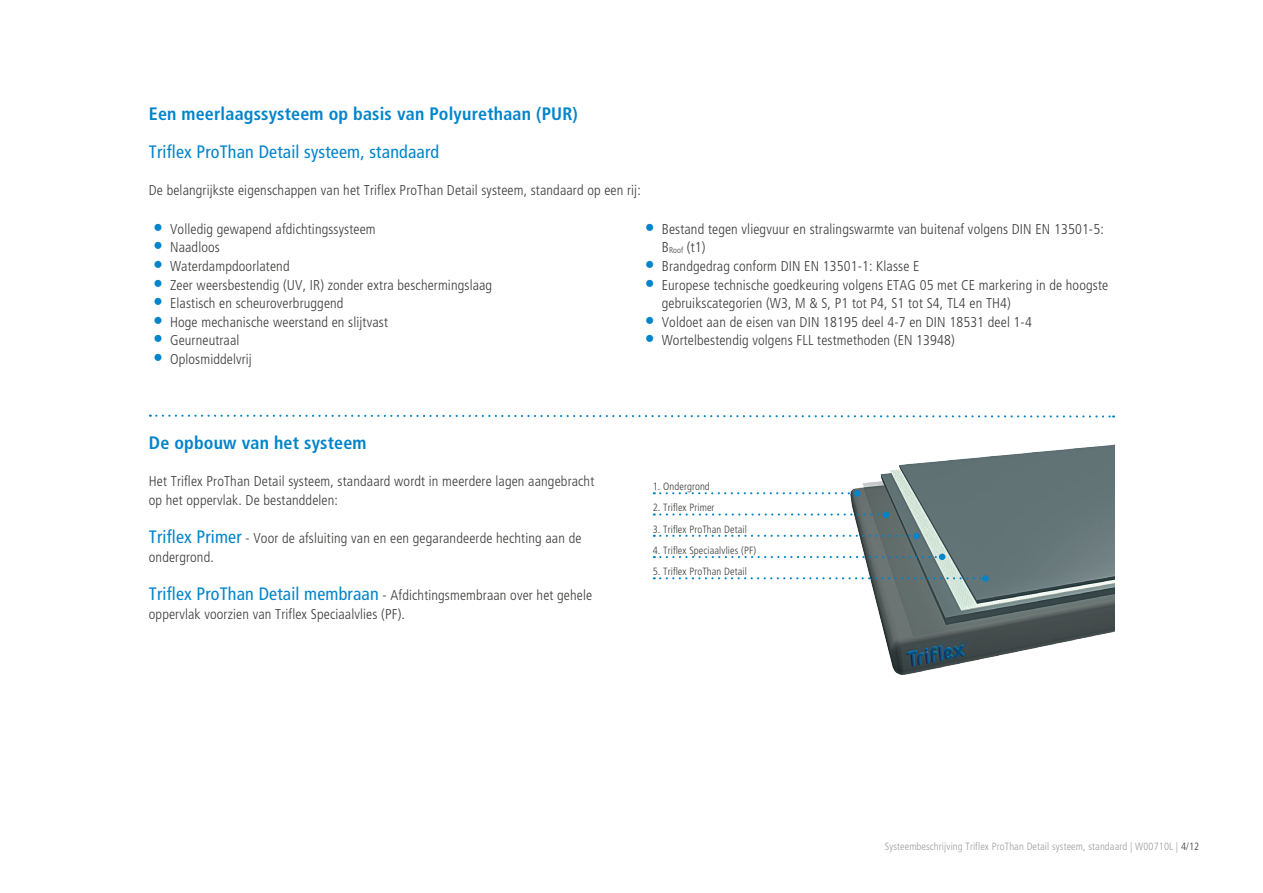
<style>
.page{position:relative;width:1263px;height:893px;background:#fff}
.page>*{position:absolute;margin:0;border:0;box-sizing:border-box;transform-origin:0 0}
.t1{font:700 condensed 18px "Frutiger LT Pro";letter-spacing:.01em;color:#0084ca}
.t2{font:condensed 18px "Frutiger LT Pro";letter-spacing:.01em;color:#0084ca}
.t3{font:300 condensed 14.25px/18.6px "Frutiger LT Pro";letter-spacing:.01em;color:#3c3c3b}
.t4{font:300 condensed 10.5px "Frutiger LT Pro";letter-spacing:.01em;color:#3c3c3b}
.t5{font:300 condensed 10.5px "Frutiger LT Pro";letter-spacing:.01em;color:#9d9d9c}
.s1{font-size:8.25px}
.s2{font-weight:400;font-size:18px;color:#0084ca}
.s3{color:#3c3c3b}
</style>
<div class="page">
<svg style="left:150px;top:414px;width:964px;height:4px"></svg>
<img style="left:850px;top:444px;width:264px;height:231px">
<svg style="left:654px;top:554px;width:291px;height:6px"></svg>
<svg style="left:654px;top:534px;width:259px;height:4px"></svg>
<div style="left:913px;top:533px;width:7px;height:6px;border:2px solid #0084ca;border-radius:50%"></div>
<svg style="left:654px;top:491px;width:201px;height:5px"></svg>
<div style="left:854px;top:490px;width:6px;height:7px;border:2px solid #0084ca;border-radius:50%"></div>
<svg style="left:654px;top:512px;width:235px;height:6px"></svg>
<svg style="left:654px;top:576px;width:332px;height:5px"></svg>
<div style="left:982px;top:575px;width:7px;height:7px;border:2px solid #0084ca;border-radius:50%"></div>
<p class="t1" style="left:149px;top:103px;width:430px">Een meerlaagssysteem op basis van Polyurethaan (PUR)</p>
<p class="t2" style="left:149px;top:141px;width:292px">Triflex ProThan Detail systeem, standaard</p>
<p class="t3" style="left:149px;top:181px;width:493px">De belangrijkste eigenschappen van het Triflex ProThan Detail systeem, standaard op een rij:</p>
<p class="t3" style="left:170px;top:220px;width:207px">Volledig gewapend afdichtingssysteem</p>
<p class="t3" style="left:170px;top:238px;width:51px">Naadloos</p>
<p class="t3" style="left:170px;top:257px;width:121px">Waterdampdoorlatend</p>
<p class="t3" style="left:170px;top:275px;width:324px">Zeer weersbestendig (UV, IR) zonder extra beschermingslaag</p>
<p class="t3" style="left:170px;top:294px;width:175px">Elastisch en scheuroverbruggend</p>
<p class="t3" style="left:170px;top:312px;width:219px">Hoge mechanische weerstand en slijtvast</p>
<p class="t3" style="left:170px;top:331px;width:71px">Geurneutraal</p>
<p class="t3" style="left:170px;top:350px;width:83px">Oplosmiddelvrij</p>
<p class="t3" style="left:662px;top:220px;width:443px">Bestand tegen vliegvuur en stralingswarmte van buitenaf volgens DIN EN 13501-5:<br>B<span class="s1">Roof</span> (t1)</p>
<p class="t3" style="left:662px;top:257px;width:259px">Brandgedrag conform DIN EN 13501-1: Klasse E</p>
<p class="t3" style="left:662px;top:275px;width:448px">Europese technische goedkeuring volgens ETAG 05 met CE markering in de hoogste gebruikscategorien (W3, M &amp; S, P1 tot P4, S1 tot S4, TL4 en TH4)</p>
<p class="t3" style="left:662px;top:312px;width:372px">Voldoet aan de eisen van DIN 18195 deel 4-7 en DIN 18531 deel 1-4</p>
<p class="t3" style="left:662px;top:331px;width:295px">Wortelbestendig volgens FLL testmethoden (EN 13948)</p>
<p class="t1" style="left:149px;top:432px;width:219px">De opbouw van het systeem</p>
<p class="t3" style="left:149px;top:472px;width:447px">Het Triflex ProThan Detail systeem, standaard wordt in meerdere lagen aangebracht op het oppervlak. De bestanddelen:</p>
<p class="t3" style="left:149px;top:529px;width:434px"><span class="s2">Triflex Primer</span> - Voor de afsluiting van en een gegarandeerde hechting aan de ondergrond.</p>
<p class="t3" style="left:149px;top:586px;width:445px"><span class="s2">Triflex ProThan Detail membraan</span> - Afdichtingsmembraan over het gehele oppervlak voorzien van Triflex Speciaalvlies (PF).</p>
<p class="t4" style="left:653px;top:480px;width:59px">1. Ondergrond</p>
<p class="t4" style="left:653px;top:502px;width:63px">2. Triflex Primer</p>
<p class="t4" style="left:653px;top:523px;width:96px">3. Triflex ProThan Detail</p>
<p class="t4" style="left:653px;top:544px;width:105px">4. Triflex Speciaalvlies (PF)</p>
<p class="t4" style="left:653px;top:565px;width:96px">5. Triflex ProThan Detail</p>
<p class="t5" style="left:885px;top:840px;width:316px">Systeembeschrijving Triflex ProThan Detail systeem, standaard | W00710L | <span class="s3">4/12</span></p>
</div>
